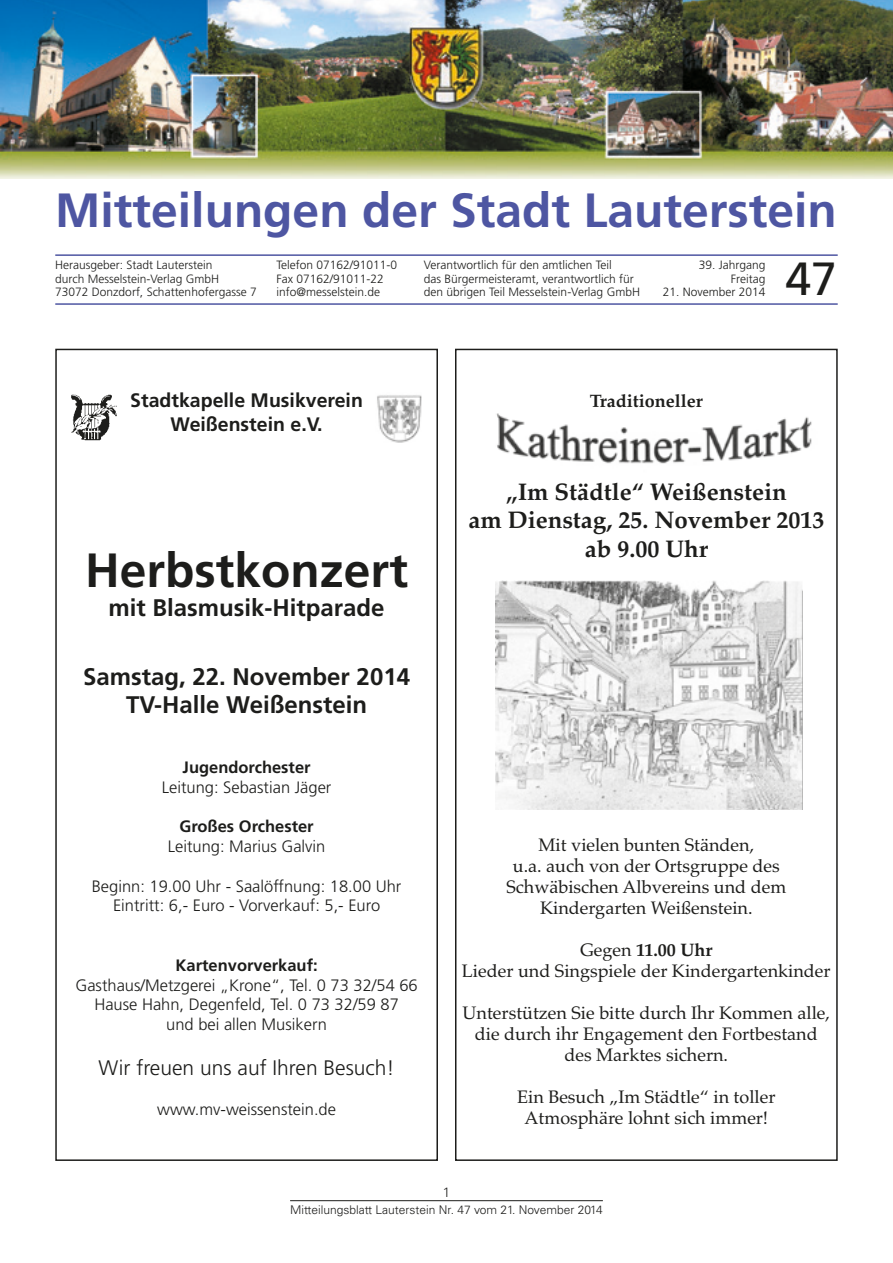
<style>
.page{position:relative;width:893px;height:1263px;background:#fff}
.page>*{position:absolute;margin:0;border:0;box-sizing:border-box;transform-origin:0 0}
.t1{font:700 48px "Frutiger";color:#4e56a2}
.t2{font:700 48px "Frutiger";color:#1d1d1b}
.t3{font:46.5px "Frutiger";color:#1d1d1b}
.t4{font:700 24px/28.8px "Frutiger";color:#1d1d1b;text-align:center}
.t5{font:700 24px/28.5px "Palatino";color:#1d1d1b;text-align:center}
.t6{font:300 21px "Frutiger";color:#1d1d1b}
.t7{font:700 19.5px/23.4px "Frutiger";color:#1d1d1b;text-align:center}
.t8{font:18px/21px "Palatino";color:#1d1d1b;text-align:center}
.t9{font:700 18px "Palatino";color:#1d1d1b}
.t10{font:300 16.5px/19.8px "Frutiger";color:#1d1d1b;text-align:center}
.t11{font:700 16.5px "Frutiger";color:#1d1d1b}
.t12{font:300 13.5px "Univers";color:#1d1d1b}
.t13{font:300 12px/13.5px "Frutiger";color:#1d1d1b}
.t14{font:300 12px "Univers";color:#1d1d1b}
.s1{font-weight:700}
</style>
<div class="page">
<hr style="left:290px;top:1200px;width:313px;height:1px;background:#1d1d1b">
<hr style="left:55px;top:254px;width:783px;height:2px;background:#4e56a2">
<hr style="left:55px;top:303px;width:783px;height:2px;background:#4e56a2">
<div style="left:55px;top:349px;width:383px;height:812px;border:2px solid #1d1d1b"></div>
<div style="left:455px;top:349px;width:383px;height:812px;border:2px solid #1d1d1b"></div>
<img style="left:71px;top:394px;width:46px;height:47px">
<img style="left:377px;top:395px;width:45px;height:47px">
<img style="left:495px;top:580px;width:308px;height:229px">
<img style="left:496px;top:414px;width:316px;height:50px">
<img style="left:0;top:0;width:893px;height:178px">
<h1 class="t1" style="left:55px;top:182px;width:783px">Mitteilungen der Stadt Lauterstein</h1>
<p class="t13" style="left:55px;top:259px;width:203px">Herausgeber: Stadt Lauterstein<br>durch Messelstein-Verlag GmbH<br>73072 Donzdorf, Schattenhofergasse 7</p>
<p class="t13" style="left:276px;top:259px;width:122px">Telefon 07162/91011-0<br>Fax 07162/91011-22 info@messelstein.de</p>
<p class="t13" style="left:424px;top:259px;width:218px">Verantwortlich für den amtlichen Teil<br>das Bürgermeisteramt, verantwortlich für den übrigen Teil Messelstein-Verlag GmbH</p>
<p class="t13" style="left:699px;top:259px;width:68px;text-align:right">39. Jahrgang<br>Freitag</p>
<h2 class="t3" style="left:785px;top:252px;width:53px">47</h2>
<p class="t13" style="left:663px;top:286px;width:104px">21. November 2014</p>
<p class="t7" style="left:130px;top:389px;width:234px">Stadtkapelle Musikverein<br>Weißenstein e.V.</p>
<h1 class="t2" style="left:85px;top:542px;width:324px">Herbstkonzert</h1>
<h3 class="t4" style="left:109px;top:593px;width:278px">mit Blasmusik-Hitparade</h3>
<h3 class="t4" style="left:83px;top:662px;width:328px">Samstag, 22. November 2014<br>TV-Halle Weißenstein</h3>
<p class="t11" style="left:183px;top:757px;width:130px">Jugendorchester</p>
<p class="t10" style="left:162px;top:777px;width:171px">Leitung: Sebastian Jäger</p>
<p class="t11" style="left:180px;top:817px;width:136px">Großes Orchester</p>
<p class="t10" style="left:168px;top:837px;width:159px">Leitung: Marius Galvin</p>
<p class="t10" style="left:92px;top:876px;width:311px">Beginn: 19.00 Uhr - Saalöffnung: 18.00 Uhr<br>Eintritt: 6,- Euro - Vorverkauf: 5,- Euro</p>
<p class="t11" style="left:176px;top:955px;width:144px">Kartenvorverkauf:</p>
<p class="t10" style="left:75px;top:975px;width:344px">Gasthaus/Metzgerei „Krone“, Tel. 0 73 32/54 66<br>Hause Hahn, Degenfeld, Tel. 0 73 32/59 87<br>und bei allen Musikern</p>
<p class="t6" style="left:99px;top:1056px;width:298px">Wir freuen uns auf Ihren Besuch!</p>
<p class="t10" style="left:157px;top:1099px;width:180px">www.mv-weissenstein.de</p>
<p class="t9" style="left:590px;top:390px;width:114px">Traditioneller</p>
<h3 class="t5" style="left:468px;top:478px;width:357px">„Im Städtle“ Weißenstein<br>am Dienstag, 25. November 2013 ab 9.00 Uhr</h3>
<p class="t8" style="left:506px;top:835px;width:281px">Mit vielen bunten Ständen,<br>u.a. auch von der Ortsgruppe des<br>Schwäbischen Albvereins und dem<br>Kindergarten Weißenstein.</p>
<p class="t8" style="left:462px;top:940px;width:370px">Gegen <span class="s1">11.00 Uhr<br></span>Lieder und Singspiele der Kindergartenkinder</p>
<p class="t8" style="left:463px;top:1003px;width:369px">Unterstützen Sie bitte durch Ihr Kommen alle, die durch ihr Engagement den Fortbestand des Marktes sichern.</p>
<p class="t8" style="left:517px;top:1087px;width:260px">Ein Besuch „Im Städtle“ in toller<br>Atmosphäre lohnt sich immer!</p>
<p class="t12" style="left:443px;top:1184px;width:9px">1</p>
<p class="t14" style="left:290px;top:1202px;width:314px">Mitteilungsblatt Lauterstein Nr. 47 vom 21. November 2014</p>
</div>
